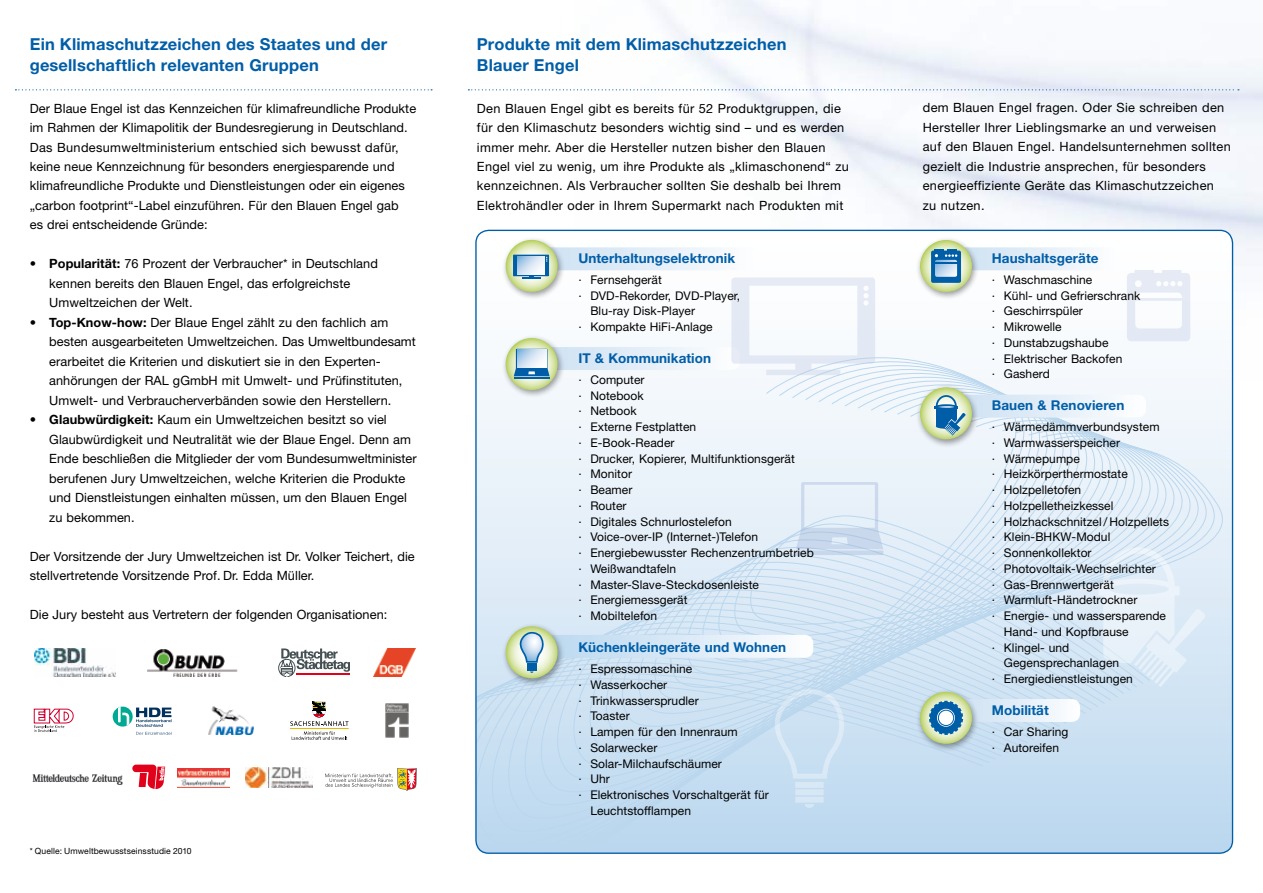
<style>
.page{position:relative;width:1263px;height:893px;background:#fff}
.page>*{position:absolute;margin:0;border:0;box-sizing:border-box;transform-origin:0 0}
.t1{font:700 16.5px/21px "Helvetica Neue LT Std";letter-spacing:.01em;color:#005ea8}
.t2{font:700 13.5px "Helvetica Neue LT Std";letter-spacing:.005em;color:#005ea8}
.t3{font:12.75px/19.5px "Helvetica Neue LT Std";letter-spacing:.005em;color:#000}
.t4{font:12.75px/19.5px "Helvetica Neue LT Std";letter-spacing:.025em;color:#000}
.t5{font:12px/15.8px "Helvetica Neue LT Std";letter-spacing:.005em;color:#000}
.t6{font:8.55px "Helvetica Neue LT Std";letter-spacing:.01em;color:#000}
.s1{font-weight:700}
</style>
<div class="page">
<img style="left:575px;top:0;width:688px;height:381px">
<svg style="left:476px;top:230px;width:756px;height:623px"></svg>
<svg style="left:483px;top:367px;width:698px;height:484px;background:#cbe0f2"></svg>
<svg style="left:500px;top:371px;width:686px;height:466px;background:#cce1f2"></svg>
<svg style="left:517px;top:376px;width:674px;height:447px"></svg>
<svg style="left:534px;top:381px;width:663px;height:429px"></svg>
<svg style="left:551px;top:385px;width:651px;height:411px"></svg>
<svg style="left:568px;top:390px;width:640px;height:393px"></svg>
<svg style="left:585px;top:394px;width:628px;height:375px"></svg>
<svg style="left:602px;top:399px;width:616px;height:356px"></svg>
<svg style="left:619px;top:404px;width:605px;height:338px"></svg>
<svg style="left:636px;top:408px;width:593px;height:320px"></svg>
<svg style="left:653px;top:413px;width:578px;height:301px"></svg>
<svg style="left:670px;top:417px;width:561px;height:284px"></svg>
<svg style="left:687px;top:422px;width:544px;height:269px"></svg>
<svg style="left:704px;top:427px;width:527px;height:260px"></svg>
<svg style="left:721px;top:431px;width:510px;height:253px"></svg>
<svg style="left:737px;top:436px;width:494px;height:245px;background:#dceaf6"></svg>
<svg style="left:15px;top:89px;width:417px;height:1px"></svg>
<svg style="left:468px;top:89px;width:771px;height:1px"></svg>
<img style="left:35px;top:648px;width:80px;height:29px">
<img style="left:373px;top:648px;width:43px;height:29px">
<svg style="left:278px;top:648px;width:72px;height:29px"></svg>
<img style="left:148px;top:649px;width:89px;height:28px">
<svg style="left:1127px;top:270px;width:63px;height:71px"></svg>
<svg style="left:1098px;top:547px;width:108px;height:140px;background:#dfecf6"></svg>
<div style="left:915px;top:236px;width:64px;height:65px;background:#000;opacity:.4"></div>
<svg style="left:920px;top:240px;width:52px;height:52px"></svg>
<div style="left:931px;top:251px;width:30px;height:32px;background:#005ea8;border-radius:2px"></div>
<svg style="left:935px;top:247px;width:184px;height:30px"></svg>
<hr style="left:933px;top:262px;width:26px;height:2px;background:#005ea8">
<div style="left:915px;top:384px;width:64px;height:64px;background:#000;opacity:.4"></div>
<svg style="left:920px;top:387px;width:52px;height:52px"></svg>
<svg style="left:934px;top:394px;width:212px;height:42px"></svg>
<div style="left:915px;top:688px;width:64px;height:64px;background:#000;opacity:.4"></div>
<svg style="left:920px;top:692px;width:52px;height:52px"></svg>
<svg style="left:929px;top:699px;width:151px;height:36px"></svg>
<div style="left:938px;top:710px;width:16px;height:16px;border:1px solid #005ea8;border-radius:50%"></div>
<svg style="left:796px;top:482px;width:87px;height:73px;background:#d9e5f3"></svg>
<div style="left:501px;top:236px;width:64px;height:64px;background:#000;opacity:.4"></div>
<svg style="left:506px;top:240px;width:52px;height:52px"></svg>
<svg style="left:513px;top:255px;width:36px;height:21px"></svg>
<svg style="left:517px;top:257px;width:27px;height:17px"></svg>
<svg style="left:540px;top:247px;width:220px;height:23px"></svg>
<div style="left:501px;top:623px;width:64px;height:64px;background:#000;opacity:.4"></div>
<svg style="left:506px;top:626px;width:52px;height:52px"></svg>
<svg style="left:517px;top:628px;width:296px;height:45px;background:#d1e3ee"></svg>
<div style="left:501px;top:334px;width:64px;height:65px;background:#000;opacity:.4"></div>
<svg style="left:506px;top:338px;width:52px;height:52px"></svg>
<hr style="left:514px;top:377px;width:36px;height:2px;background:#005ea8">
<svg style="left:514px;top:276px;width:361px;height:100px"></svg>
<svg style="left:773px;top:689px;width:73px;height:119px;background:#cae0f2"></svg>
<svg style="left:34px;top:709px;width:40px;height:23px"></svg>
<img style="left:208px;top:706px;width:45px;height:29px">
<img style="left:386px;top:704px;width:22px;height:34px">
<svg style="left:113px;top:707px;width:20px;height:20px"></svg>
<svg style="left:118px;top:707px;width:11px;height:19px"></svg>
<svg style="left:136px;top:708px;width:35px;height:27px"></svg>
<svg style="left:290px;top:702px;width:59px;height:38px"></svg>
<img style="left:246px;top:767px;width:66px;height:20px">
<img style="left:178px;top:768px;width:51px;height:19px">
<svg style="left:132px;top:765px;width:33px;height:24px"></svg>
<img style="left:33px;top:774px;width:89px;height:10px">
<svg style="left:325px;top:768px;width:92px;height:23px"></svg>
<p class="t1" style="left:30px;top:33px;width:359px">Ein Klimaschutzzeichen des Staates und der gesellschaftlich relevanten Gruppen</p>
<p class="t1" style="left:477px;top:33px;width:311px">Produkte mit dem Klimaschutzzeichen<br>Blauer Engel</p>
<p class="t4" style="left:477px;top:98px;width:373px">Den Blauen Engel gibt es bereits für 52 Produktgruppen, die für den Klimaschutz besonders wichtig sind – und es werden immer mehr. Aber die Hersteller nutzen bisher den Blauen Engel viel zu wenig, um ihre Produkte als „klimaschonend“ zu kennzeichnen. Als Verbraucher sollten Sie deshalb bei Ihrem Elektrohändler oder in Ihrem Supermarkt nach Produkten mit</p>
<p class="t4" style="left:923px;top:98px;width:309px">dem Blauen Engel fragen. Oder Sie schreiben den Hersteller Ihrer Lieblingsmarke an und verweisen auf den Blauen Engel. Handelsunternehmen sollten gezielt die Industrie ansprechen, für besonders energieeffiziente Geräte das Klimaschutzzeichen<br>zu nutzen.</p>
<p class="t3" style="left:30px;top:98px;width:388px">Der Blaue Engel ist das Kennzeichen für klimafreundliche Produkte im Rahmen der Klimapolitik der Bundesregierung in Deutschland.<br>Das Bundesumweltministerium entschied sich bewusst dafür, keine neue Kennzeichnung für besonders energiesparende und klimafreundliche Produkte und Dienstleistungen oder ein eigenes „carbon footprint“-Label einzuführen. Für den Blauen Engel gab<br>es drei entscheidende Gründe:</p>
<p class="t3" style="left:49px;top:254px;width:330px;text-indent:-19px">• <span class="s1">Popularität:</span> 76 Prozent der Verbraucher* in Deutschland kennen bereits den Blauen Engel, das erfolgreichste<br>Umweltzeichen der Welt.</p>
<p class="t3" style="left:49px;top:313px;width:368px;text-indent:-19px">• <span class="s1">Top-Know-how:</span> Der Blaue Engel zählt zu den fachlich am besten ausgearbeiteten Umweltzeichen. Das Umweltbundesamt erarbeitet die Kriterien und diskutiert sie in den Experten&shy;anhörungen der RAL gGmbH mit Umwelt- und Prüfinstituten, Umwelt- und Verbraucherverbänden sowie den Herstellern.</p>
<p class="t3" style="left:49px;top:410px;width:369px;text-indent:-19px">• <span class="s1">Glaubwürdigkeit:</span> Kaum ein Umweltzeichen besitzt so viel Glaubwürdigkeit und Neutralität wie der Blaue Engel. Denn am Ende beschließen die Mitglieder der vom Bundesumweltminister berufenen Jury Umweltzeichen, welche Kriterien die Produkte und Dienstleistungen einhalten müssen, um den Blauen Engel zu bekommen.</p>
<p class="t3" style="left:30px;top:546px;width:386px">Der Vorsitzende der Jury Umweltzeichen ist Dr. Volker Teichert, die stellvertretende Vorsitzende Prof. Dr. Edda Müller.</p>
<p class="t3" style="left:30px;top:605px;width:359px">Die Jury besteht aus Vertretern der folgenden Organisationen:</p>
<p class="t2" style="left:578px;top:249px;width:158px">Unterhaltungselektronik</p>
<p class="t5" style="left:578px;top:272px;width:85px">· Fernsehgerät</p>
<p class="t5" style="left:578px;top:287px;width:163px">· DVD-Rekorder, DVD-Player,</p>
<p class="t5" style="left:590px;top:303px;width:106px">Blu-ray Disk-Player</p>
<p class="t5" style="left:578px;top:319px;width:136px">· Kompakte HiFi-Anlage</p>
<p class="t2" style="left:578px;top:349px;width:134px">IT &amp; Kommunikation</p>
<p class="t5" style="left:578px;top:372px;width:237px">· Computer<br>· Notebook<br>· Netbook<br>· Externe Festplatten<br>· E-Book-Reader<br>· Drucker, Kopierer, Multifunktionsgerät<br>· Monitor<br>· Beamer<br>· Router<br>· Digitales Schnurlostelefon<br>· Voice-over-IP (Internet-)Telefon<br>· Energiebewusster Rechenzentrumbetrieb · Weißwandtafeln<br>· Master-Slave-Steckdosenleiste<br>· Energiemessgerät<br>· Mobiltelefon</p>
<p class="t2" style="left:578px;top:639px;width:209px">Küchenkleingeräte und Wohnen</p>
<p class="t5" style="left:578px;top:661px;width:116px">· Espressomaschine</p>
<p class="t5" style="left:578px;top:676px;width:90px">· Wasserkocher</p>
<p class="t5" style="left:578px;top:692px;width:122px">· Trinkwassersprudler</p>
<p class="t5" style="left:578px;top:708px;width:53px">· Toaster</p>
<p class="t5" style="left:578px;top:724px;width:161px">· Lampen für den Innenraum</p>
<p class="t5" style="left:578px;top:739px;width:81px">· Solarwecker</p>
<p class="t5" style="left:578px;top:755px;width:145px">· Solar-Milchaufschäumer</p>
<p class="t5" style="left:578px;top:771px;width:33px">· Uhr</p>
<p class="t5" style="left:578px;top:787px;width:192px">· Elektronisches Vorschaltgerät für</p>
<p class="t5" style="left:590px;top:802px;width:102px">Leuchtstofflampen</p>
<p class="t2" style="left:992px;top:249px;width:108px">Haushaltsgeräte</p>
<p class="t5" style="left:992px;top:272px;width:150px">· Waschmaschine<br>· Kühl- und Gefrierschrank · Geschirrspüler<br>· Mikrowelle<br>· Dunstabzugshaube<br>· Elektrischer Backofen<br>· Gasherd</p>
<p class="t2" style="left:992px;top:397px;width:134px">Bauen &amp; Renovieren</p>
<p class="t5" style="left:992px;top:419px;width:169px">· Wärmedämmverbundsystem</p>
<p class="t5" style="left:992px;top:435px;width:130px">· Warmwasserspeicher</p>
<p class="t5" style="left:992px;top:450px;width:90px">· Wärmepumpe</p>
<p class="t5" style="left:992px;top:466px;width:137px">· Heizkörperthermostate</p>
<p class="t5" style="left:992px;top:482px;width:91px">· Holzpelletofen</p>
<p class="t5" style="left:992px;top:498px;width:123px">· Holzpelletheizkessel</p>
<p class="t5" style="left:992px;top:513px;width:179px">· Holzhackschnitzel / Holzpellets</p>
<p class="t5" style="left:992px;top:529px;width:120px">· Klein-BHKW-Modul</p>
<p class="t5" style="left:992px;top:545px;width:101px">· Sonnenkollektor</p>
<p class="t5" style="left:992px;top:561px;width:165px">· Photovoltaik-Wechselrichter</p>
<p class="t5" style="left:992px;top:576px;width:123px">· Gas-Brennwertgerät</p>
<p class="t5" style="left:992px;top:592px;width:147px">· Warmluft-Händetrockner</p>
<p class="t5" style="left:992px;top:608px;width:176px">· Energie- und wassersparende</p>
<p class="t5" style="left:1004px;top:624px;width:126px">Hand- und Kopfbrause</p>
<p class="t5" style="left:992px;top:639px;width:79px">· Klingel- und</p>
<p class="t5" style="left:1004px;top:655px;width:117px">Gegensprechanlagen</p>
<p class="t5" style="left:992px;top:671px;width:142px">· Energiedienstleistungen</p>
<p class="t2" style="left:992px;top:702px;width:58px">Mobilität</p>
<p class="t5" style="left:992px;top:724px;width:78px">· Car Sharing · Autoreifen</p>
<p class="t6" style="left:30px;top:846px;width:163px">* Quelle: Umweltbewusstseinsstudie 2010</p>
</div>
